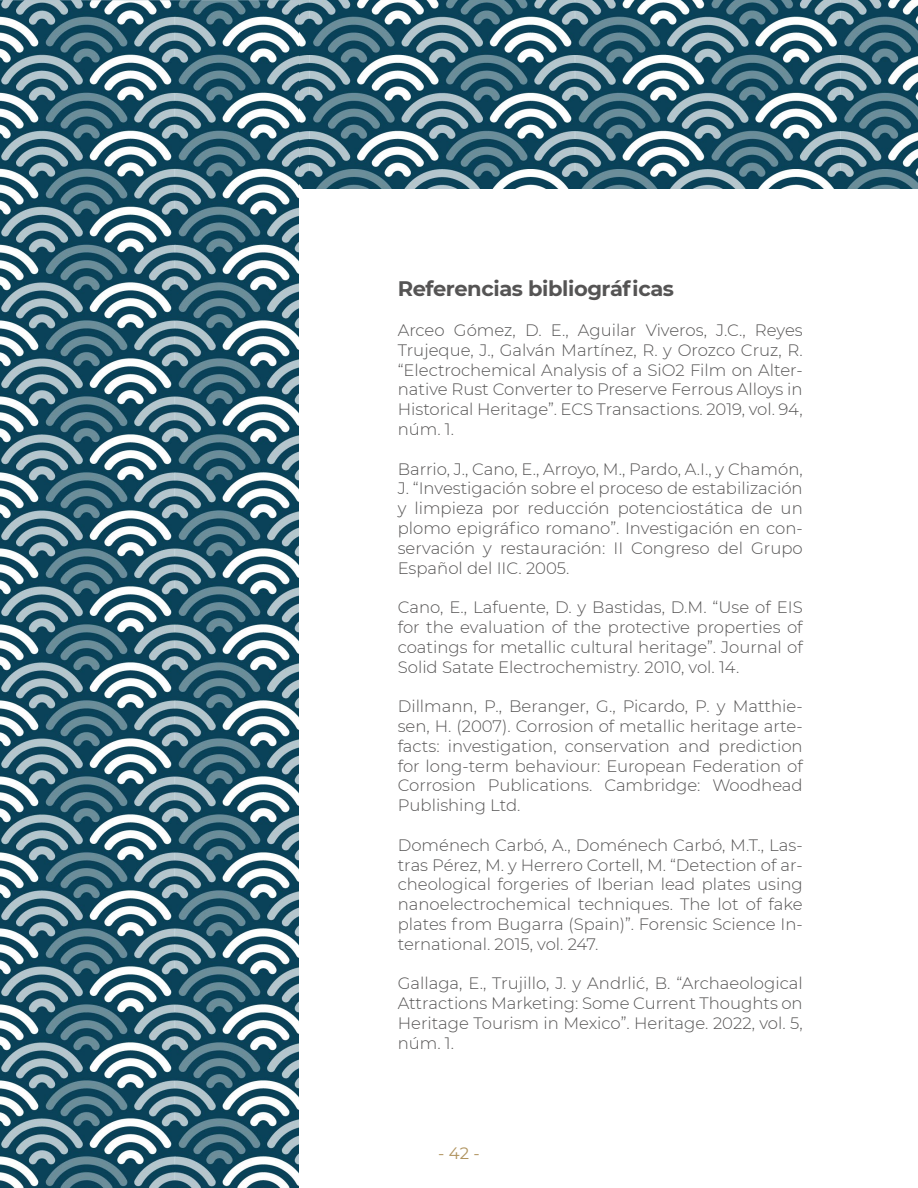
<style>
.page{position:relative;width:918px;height:1188px;background:#fff}
.page>*{position:absolute;margin:0;border:0;box-sizing:border-box;transform-origin:0 0}
.t1{font:700 21px "Montserrat";letter-spacing:-.02em;color:#555454}
.t2{font:300 16.5px/19.8px "Montserrat";color:#555454;text-align:justify}
.t3{font:16.5px "Montserrat";color:#b0935e}
</style>
<div class="page">
<img style="left:0;top:0;width:299px;height:1188px">
<img style="left:299px;top:0;width:619px;height:189px">
<p class="t1" style="left:398px;top:274px;width:278px">Referencias bibliográficas</p>
<p class="t2" style="left:398px;top:320px;width:407px">Arceo Gómez, D. E., Aguilar Viveros, J.C., Reyes Trujeque, J., Galván Martínez, R. y Orozco Cruz, R. “Electrochemical Analysis of a SiO2 Film on Alter&shy;native Rust Converter to Preserve Ferrous Alloys in Historical Heritage”. ECS Transactions. 2019, vol. 94, núm. 1.</p>
<p class="t2" style="left:398px;top:458px;width:407px">Barrio, J., Cano, E., Arroyo, M., Pardo, A.I., y Chamón, J. “Investigación sobre el proceso de estabilización y limpieza por reducción potenciostática de un plomo epigráfico romano”. Investigación en con&shy;servación y restauración: II Congreso del Grupo Español del IIC. 2005.</p>
<p class="t2" style="left:398px;top:597px;width:407px">Cano, E., Lafuente, D. y Bastidas, D.M. “Use of EIS for the evaluation of the protective properties of coatings for metallic cultural heritage”. Journal of Solid Satate Electrochemistry. 2010, vol. 14.</p>
<p class="t2" style="left:398px;top:696px;width:407px">Dillmann, P., Beranger, G., Picardo, P. y Matthie&shy;sen, H. (2007). Corrosion of metallic heritage arte&shy;facts: investigation, conservation and prediction for long-term behaviour: European Federation of Corrosion Publications. Cambridge: Woodhead Publishing Ltd.</p>
<p class="t2" style="left:398px;top:834px;width:407px">Doménech Carbó, A., Doménech Carbó, M.T., Las&shy;tras Pérez, M. y Herrero Cortell, M. “Detection of ar&shy;cheological forgeries of Iberian lead plates using nanoelectrochemical techniques. The lot of fake plates from Bugarra (Spain)”. Forensic Science In&shy;ternational. 2015, vol. 247.</p>
<p class="t2" style="left:398px;top:973px;width:407px">Gallaga, E., Trujillo, J. y Andrlić, B. “Archaeological Attractions Marketing: Some Current Thoughts on Heritage Tourism in Mexico”. Heritage. 2022, vol. 5, núm. 1.</p>
<p class="t3" style="left:438px;top:1142px;width:43px">- 42 -</p>
</div>
